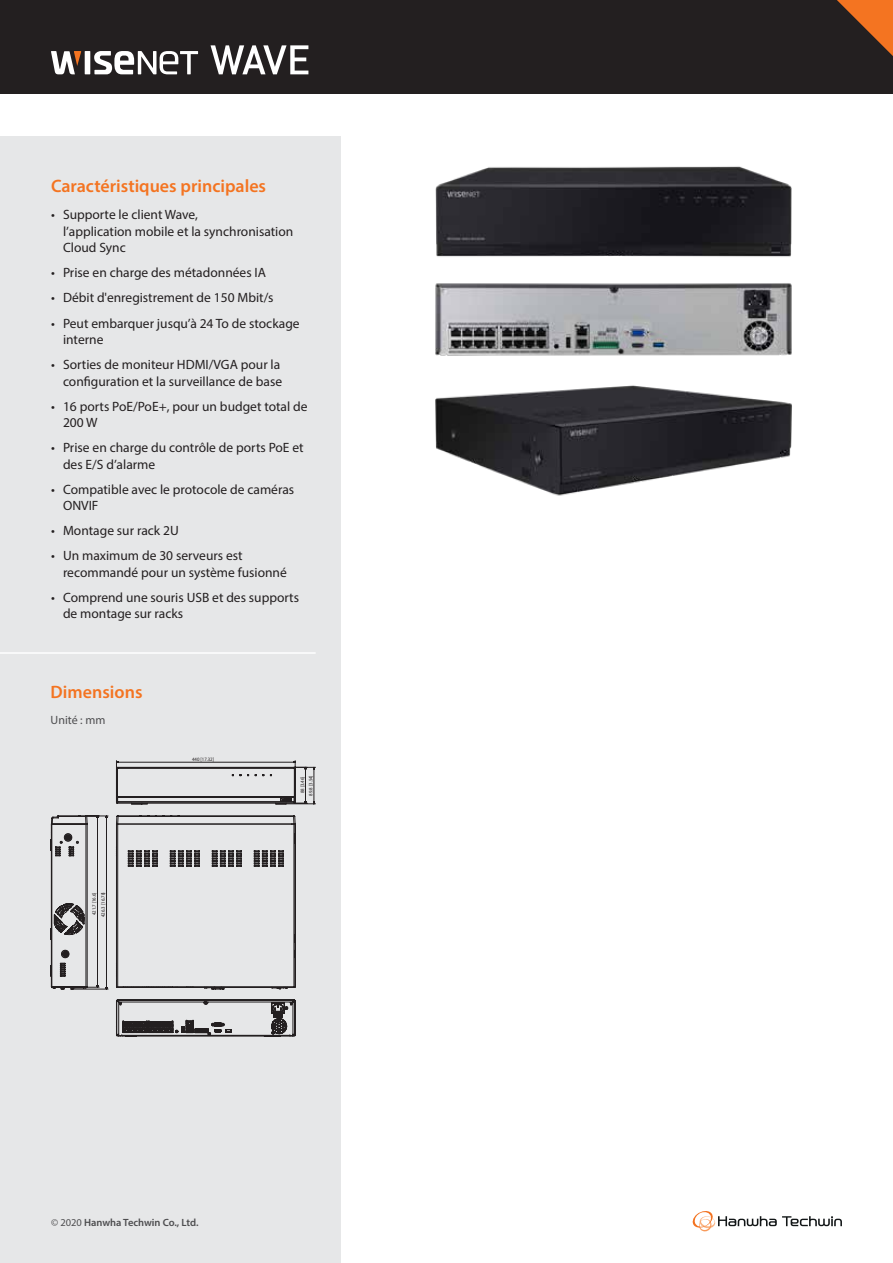
<style>
.page{position:relative;width:893px;height:1263px;background:#fff}
.page>*{position:absolute;margin:0;border:0;box-sizing:border-box;transform-origin:0 0}
.t1{font:600 18px "Myriad Pro";color:#f47421}
.t2{font:13.5px/16.5px "Myriad Pro";color:#231f20}
.t3{font:12px "Myriad Pro";color:#4d4d4f}
.t4{font:600 10.5px "Myriad Pro";color:#4d4d4f}
.t5{font:5.1px/9px "Myriad Pro";color:#231f20;text-align:center;scale:.95 1}
.s1{font-weight:400}
</style>
<div class="page">
<svg style="left:693px;top:1211px;width:149px;height:20px"></svg>
<div style="left:0;top:0;width:893px;height:94px;background:#231f20"></div>
<svg style="left:837px;top:0;width:56px;height:56px"></svg>
<div style="left:85px;top:51px;width:5px;height:23px;background:#fff"></div>
<svg style="left:94px;top:51px;width:104px;height:23px"></svg>
<svg style="left:51px;top:51px;width:30px;height:23px"></svg>
<div style="left:0;top:136px;width:340px;height:1127px;background:#e6e7e8"></div>
<hr style="left:0;top:652px;width:316px;height:2px;background:#fff">
<svg style="left:51px;top:824px;width:58px;height:166px"></svg>
<svg style="left:116px;top:1028px;width:179px;height:8px"></svg>
<svg style="left:116px;top:989px;width:179px;height:39px"></svg>
<svg style="left:74px;top:760px;width:242px;height:229px"></svg>
<img style="left:435px;top:283px;width:357px;height:73px">
<img style="left:435px;top:166px;width:357px;height:91px">
<img style="left:435px;top:385px;width:357px;height:111px">
<svg style="left:211px;top:45px;width:97px;height:29px"></svg>
<h1 class="t1" style="left:51px;top:174px;width:217px">Caractéristiques principales</h1>
<p class="t2" style="left:63px;top:206px;width:232px;text-indent:-12px">• Supporte le client Wave,<br>l’application mobile et la synchronisation<br>Cloud Sync</p>
<p class="t2" style="left:51px;top:264px;width:217px">• Prise en charge des métadonnées IA</p>
<p class="t2" style="left:51px;top:289px;width:224px">• Débit d'enregistrement de 150 Mbit/s</p>
<p class="t2" style="left:63px;top:314px;width:238px;text-indent:-12px">• Peut embarquer jusqu’à 24 To de stockage interne</p>
<p class="t2" style="left:51px;top:356px;width:233px;text-align:right">• Sorties de moniteur HDMI/VGA pour la configuration et la surveillance de base</p>
<p class="t2" style="left:63px;top:397px;width:246px;text-indent:-12px">• 16 ports PoE/PoE+, pour un budget total de<br>200 W</p>
<p class="t2" style="left:63px;top:439px;width:242px;text-indent:-12px">• Prise en charge du contrôle de ports PoE et des E/S d’alarme</p>
<p class="t2" style="left:63px;top:480px;width:233px;text-indent:-12px">• Compatible avec le protocole de caméras<br>ONVIF</p>
<p class="t2" style="left:51px;top:522px;width:129px">• Montage sur rack 2U</p>
<p class="t2" style="left:63px;top:547px;width:225px;text-indent:-12px">• Un maximum de 30 serveurs est recommandé pour un système fusionné</p>
<p class="t2" style="left:63px;top:588px;width:237px;text-indent:-12px">• Comprend une souris USB et des supports de montage sur racks</p>
<h1 class="t1" style="left:51px;top:680px;width:93px">Dimensions</h1>
<p class="t3" style="left:51px;top:713px;width:56px">Unité : mm</p>
<p class="t5" style="left:192px;top:754px;width:25px">440 [17.32]</p>
<p class="t5" style="left:90px;top:917px;width:28px;rotate:-90deg">421.7 [16.6]<br>426.3 [16.78]</p>
<p class="t5" style="left:306px;top:796px;width:23px;rotate:-90deg">89.8 [3.54]</p>
<p class="t5" style="left:298px;top:793px;width:19px;rotate:-90deg">88 [3.46]</p>
<p class="t4" style="left:51px;top:1216px;width:149px"><span class="s1">© 2020</span> Hanwha Techwin Co., Ltd.</p>
</div>
